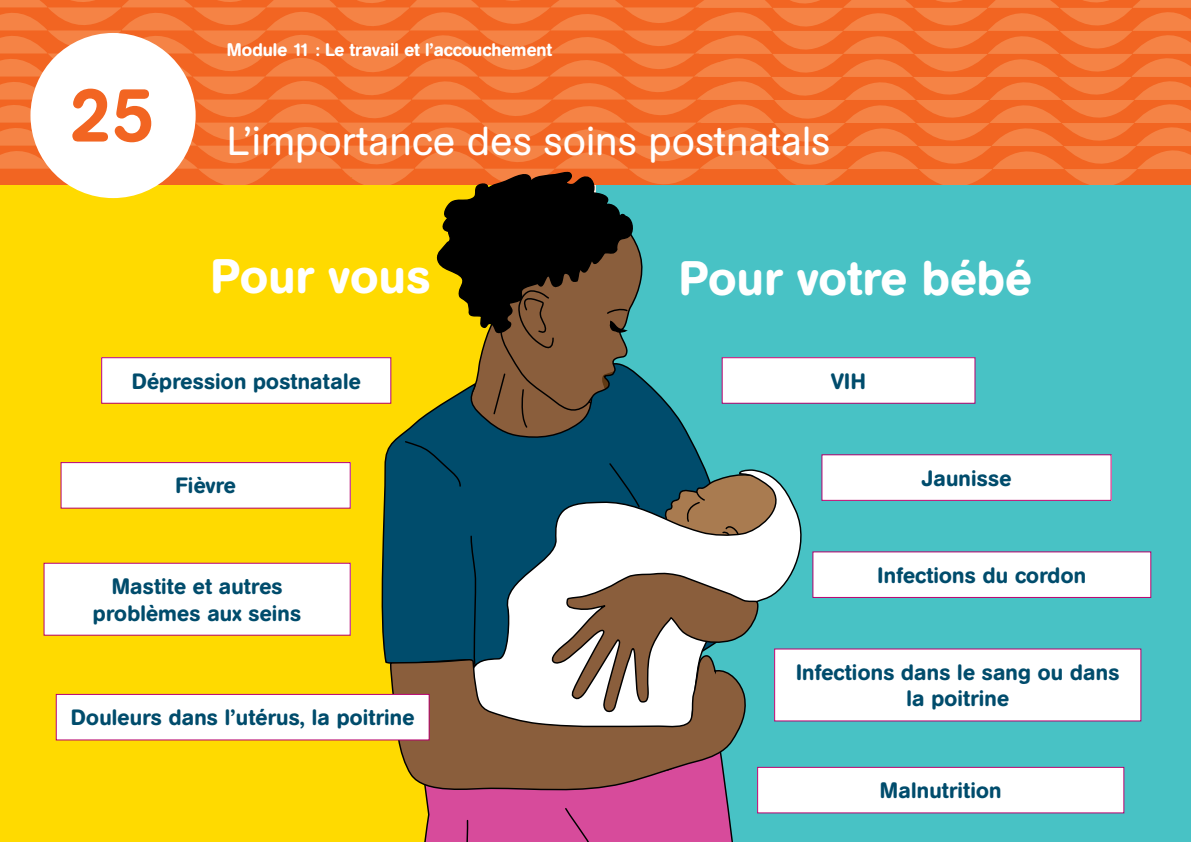
<style>
.page{position:relative;width:1191px;height:842px;background:#fff}
.page>*{position:absolute;margin:0;border:0;box-sizing:border-box;transform-origin:0 0}
.t1{font:500 75.5px "AG Book Rounded";color:#f26522}
.t2{font:500 48px "AG Book Rounded";letter-spacing:.01em;color:#fff}
.t3{font:40px "AG Book Rounded";color:#fff}
.t4{font:500 22px/26.4px "AG Book Rounded";letter-spacing:.01em;color:#004c6c;text-align:center}
.t5{font:500 18px "AG Book Rounded";color:#fff}
</style>
<div class="page">
<div style="left:0;top:179px;width:540px;height:663px;background:#ffda00"></div>
<div style="left:597px;top:180px;width:594px;height:662px;background:#48c2c5"></div>
<svg style="left:0;top:73px;width:697px;height:8px;background:#f37332"></svg>
<svg style="left:0;top:81px;width:697px;height:23px;background:#f37434"></svg>
<svg style="left:0;top:104px;width:700px;height:23px;background:#f37434"></svg>
<svg style="left:0;top:127px;width:702px;height:57px;background:#f37332"></svg>
<svg style="left:0;top:0;width:1191px;height:73px;background:#f37433"></svg>
<svg style="left:698px;top:12px;width:493px;height:23px;background:#f37534"></svg>
<svg style="left:697px;top:35px;width:494px;height:84px;background:#f37434"></svg>
<svg style="left:700px;top:58px;width:491px;height:23px;background:#f37534"></svg>
<svg style="left:700px;top:81px;width:491px;height:84px;background:#f37434"></svg>
<svg style="left:702px;top:104px;width:489px;height:80px;background:#f37433"></svg>
<div style="left:30px;top:33px;width:166px;height:165px;background:#fff;border-radius:50%"></div>
<svg style="left:424px;top:797px;width:340px;height:45px;background:#c5579c"></svg>
<svg style="left:378px;top:357px;width:57px;height:337px"></svg>
<svg style="left:435px;top:168px;width:262px;height:272px"></svg>
<div style="left:404px;top:440px;width:88px;height:210px;background:#004c6c"></div>
<svg style="left:389px;top:650px;width:356px;height:147px;background:#956b58"></svg>
<svg style="left:564px;top:807px;width:41px;height:35px"></svg>
<svg style="left:448px;top:819px;width:21px;height:23px"></svg>
<svg style="left:492px;top:221px;width:310px;height:493px"></svg>
<div style="left:102px;top:358px;width:289px;height:45px;background:#fff"></div>
<div style="left:101px;top:357px;width:290px;height:47px;border:1px solid #b6006d"></div>
<div style="left:722px;top:358px;width:253px;height:45px;background:#fff"></div>
<div style="left:721px;top:357px;width:254px;height:47px;border:1px solid #b6006d"></div>
<div style="left:822px;top:455px;width:289px;height:45px;background:#fff"></div>
<div style="left:821px;top:454px;width:290px;height:47px;border:1px solid #b6006d"></div>
<div style="left:813px;top:552px;width:337px;height:45px;background:#fff"></div>
<div style="left:812px;top:551px;width:339px;height:47px;border:1px solid #b6006d"></div>
<div style="left:774px;top:649px;width:366px;height:72px;background:#fff"></div>
<div style="left:757px;top:767px;width:366px;height:46px;background:#fff"></div>
<div style="left:757px;top:767px;width:367px;height:46px;border:1px solid #b6006d"></div>
<div style="left:61px;top:463px;width:289px;height:45px;background:#fff"></div>
<div style="left:61px;top:462px;width:290px;height:47px;border:1px solid #b6006d"></div>
<div style="left:56px;top:694px;width:373px;height:46px;background:#fff"></div>
<div style="left:56px;top:694px;width:373px;height:46px;border:1px solid #b6006d"></div>
<div style="left:44px;top:563px;width:306px;height:72px;background:#fff"></div>
<h1 class="t1" style="left:70px;top:71px;width:86px">25</h1>
<p class="t5" style="left:227px;top:39px;width:327px">Module 11 : Le travail et l’accouchement</p>
<h3 class="t3" style="left:227px;top:118px;width:605px">L’importance des soins postnatals</h3>
<h2 class="t2" style="left:210px;top:248px;width:221px">Pour vous</h2>
<h2 class="t2" style="left:679px;top:250px;width:354px">Pour votre bébé</h2>
<p class="t4" style="left:132px;top:368px;width:230px">Dépression postnatale</p>
<p class="t4" style="left:831px;top:368px;width:36px">VIH</p>
<p class="t4" style="left:175px;top:473px;width:62px">Fièvre</p>
<p class="t4" style="left:93px;top:573px;width:210px">Mastite et autres problèmes aux seins</p>
<p class="t4" style="left:921px;top:465px;width:91px">Jaunisse</p>
<p class="t4" style="left:877px;top:562px;width:210px">Infections du cordon</p>
<p class="t4" style="left:71px;top:705px;width:345px">Douleurs dans l’utérus, la poitrine</p>
<p class="t4" style="left:796px;top:659px;width:325px">Infections dans le sang ou dans la poitrine</p>
<p class="t4" style="left:880px;top:778px;width:123px">Malnutrition</p>
</div>
